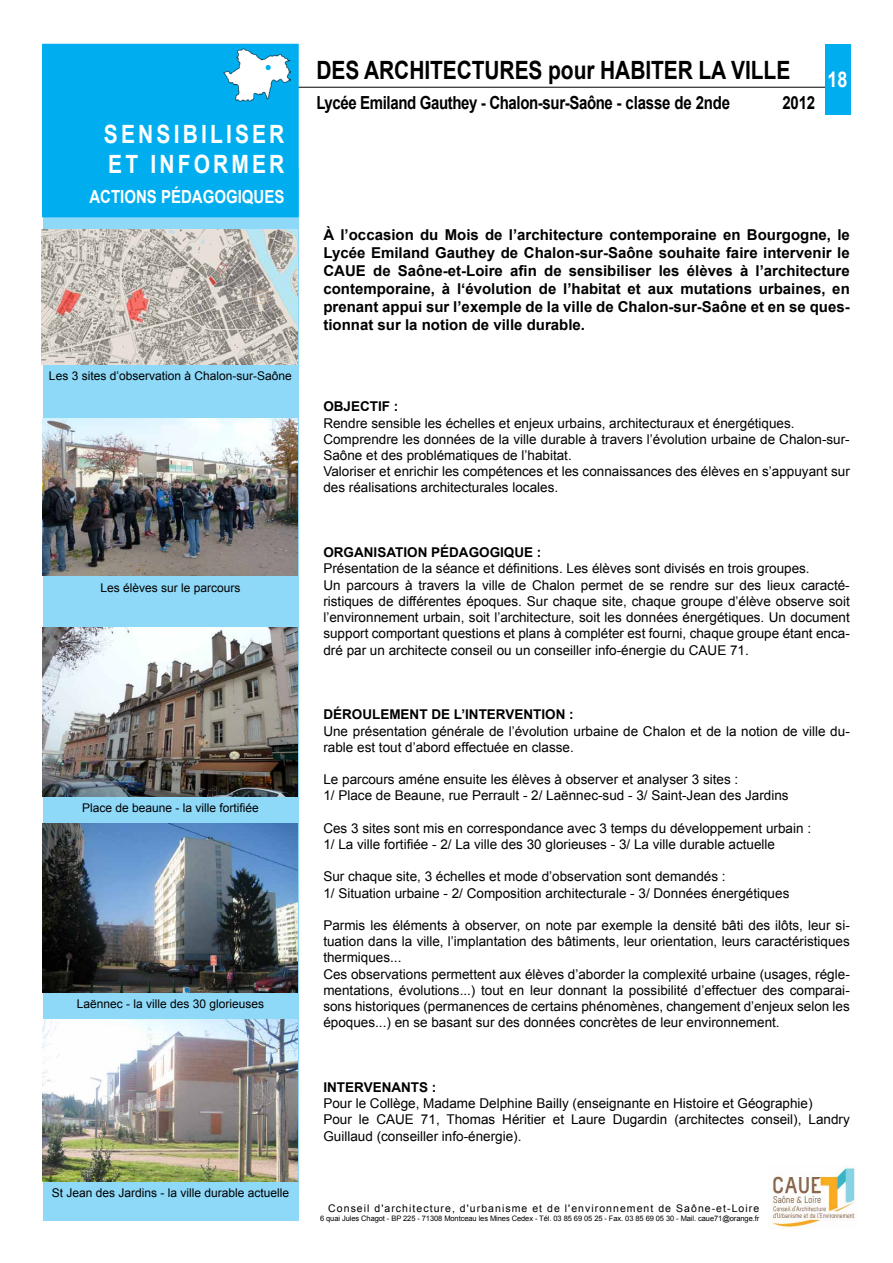
<style>
.page{position:relative;width:893px;height:1263px;background:#fff}
.page>*{position:absolute;margin:0;border:0;box-sizing:border-box;transform-origin:0 0}
.t1{font:700 25.2px "Arial";letter-spacing:-.005em;color:#000;scale:.83 1}
.t2{font:700 25.2px/30px "Arial";letter-spacing:.15em;color:#fff;scale:.83 1}
.t3{font:700 21.6px "Arial";color:#fff;scale:.83 1}
.t4{font:700 18px "Arial";letter-spacing:-.025em;color:#000;scale:.83 1}
.t5{font:700 18px "Arial";color:#fff;scale:.83 1}
.t6{font:700 15px/18px "Arial";color:#000;text-align:justify}
.t7{font:13.5px/16.2px "Arial";color:#000}
.t8{font:700 13.5px "Arial";color:#000}
.t9{font:12px "Arial";color:#000}
.t10{font:10.5px "Arial";letter-spacing:.1em;color:#000}
.t11{font:7.5px "Arial";letter-spacing:-.01em;color:#000}
</style>
<div class="page">
<div style="left:43px;top:169px;width:255px;height:1052px;background:#8ed8f8"></div>
<hr style="left:297px;top:87px;width:554px;height:1px;background:#000">
<div style="left:43px;top:45px;width:255px;height:172px;background:#00aeef"></div>
<div style="left:42px;top:44px;width:257px;height:173px;border:2px solid #00aeef"></div>
<img style="left:223px;top:47px;width:67px;height:55px">
<div style="left:825px;top:45px;width:26px;height:70px;background:#00aeef"></div>
<img style="left:768px;top:1166px;width:87px;height:63px">
<svg style="left:266px;top:65px;width:5px;height:5px"></svg>
<img style="left:42px;top:230px;width:255px;height:134px">
<img style="left:43px;top:418px;width:254px;height:157px">
<img style="left:43px;top:823px;width:254px;height:169px">
<img style="left:43px;top:1019px;width:254px;height:162px">
<img style="left:43px;top:628px;width:254px;height:168px">
<h1 class="t2" style="left:104px;top:120px;width:219px">SENSIBILISER<br>ET INFORMER</h1>
<h3 class="t5" style="left:89px;top:185px;width:38px">actions</h3>
<h3 class="t5" style="left:161px;top:185px;width:137px">pédagogiques</h3>
<p class="t9" style="left:49px;top:368px;width:244px">Les 3 sites d’observation à Chalon-sur-Saône</p>
<p class="t9" style="left:100px;top:580px;width:142px">Les élèves sur le parcours</p>
<p class="t9" style="left:82px;top:799px;width:178px">Place de beaune - la ville fortifiée</p>
<p class="t9" style="left:77px;top:995px;width:189px">Laënnec - la ville des 30 glorieuses</p>
<p class="t9" style="left:52px;top:1184px;width:239px">St Jean des Jardins - la ville durable actuelle</p>
<h1 class="t1" style="left:316px;top:54px;width:18px">Des</h1>
<h1 class="t1" style="left:364px;top:54px;width:181px">architectures</h1>
<h1 class="t1" style="left:548px;top:54px;width:115px">pour habiter</h1>
<h1 class="t1" style="left:698px;top:54px;width:71px">la ville</h1>
<h3 class="t4" style="left:316px;top:91px;width:500px">Lycée Emiland Gauthey - Chalon-sur-Saône - classe de 2nde</h3>
<h3 class="t4" style="left:782px;top:91px;width:41px">2012</h3>
<h2 class="t3" style="left:827px;top:65px;width:26px">18</h2>
<p class="t6" style="left:323px;top:227px;width:528px">À l’occasion du Mois de l’architecture contemporaine en Bourgogne, le Lycée Emiland Gauthey de Chalon-sur-Saône souhaite faire intervenir le CAUE de Saône-et-Loire afin de sensibiliser les élèves à l’architecture contemporaine, à l‘évolution de l’habitat et aux mutations urbaines, en prenant appui sur l’exemple de la ville de Chalon-sur-Saône et en se ques&shy;tionnat sur la notion de ville durable.</p>
<p class="t8" style="left:323px;top:398px;width:54px">Objectif</p>
<p class="t8" style="left:394px;top:398px;width:6px">:</p>
<p class="t7" style="left:323px;top:415px;width:528px">Rendre sensible les échelles et enjeux urbains, architecturaux et énergétiques.<br>Comprendre les données de la ville durable à travers l’évolution urbaine de Chalon-sur-Saône et des problématiques de l’habitat.<br>Valoriser et enrichir les compétences et les connaissances des élèves en s’appuyant sur des réalisations architecturales locales.</p>
<p class="t8" style="left:323px;top:544px;width:118px">ORGANISATION PÉDAG</p>
<p class="t8" style="left:479px;top:544px;width:64px">OGIQU E :</p>
<p class="t7" style="left:323px;top:561px;width:528px">Présentation de la séance et définitions. Les élèves sont divisés en trois groupes.<br>Un parcours à travers la ville de Chalon permet de se rendre sur des lieux caracté&shy;ristiques de différentes époques. Sur chaque site, chaque groupe d’élève observe soit l’environnement urbain, soit l’architecture, soit les données énergétiques. Un document support comportant questions et plans à compléter est fourni, chaque groupe étant enca&shy;dré par un architecte conseil ou un conseiller info-énergie du CAUE 71.</p>
<p class="t8" style="left:323px;top:706px;width:252px">DÉROULEMENT DE L’INTERVENTION :</p>
<p class="t7" style="left:323px;top:723px;width:528px">Une présentation générale de l’évolution urbaine de Chalon et de la notion de ville du&shy;rable est tout d’abord effectuée en classe.</p>
<p class="t7" style="left:323px;top:771px;width:467px">Le parcours améne ensuite les élèves à observer et analyser 3 sites :<br>1/ Place de Beaune, rue Perrault - 2/ Laënnec-sud - 3/ Saint-Jean des Jardins</p>
<p class="t7" style="left:323px;top:820px;width:489px">Ces 3 sites sont mis en correspondance avec 3 temps du développement urbain :<br>1/ La ville fortifiée - 2/ La ville des 30 glorieuses - 3/ La ville durable actuelle</p>
<p class="t7" style="left:323px;top:869px;width:467px">Sur chaque site, 3 échelles et mode d’observation sont demandés :<br>1/ Situation urbaine - 2/ Composition architecturale - 3/ Données énergétiques</p>
<p class="t7" style="left:323px;top:917px;width:528px">Parmis les éléments à observer, on note par exemple la densité bâti des ilôts, leur si&shy;tuation dans la ville, l’implantation des bâtiments, leur orientation, leurs caractéristiques thermiques...<br>Ces observations permettent aux élèves d’aborder la complexité urbaine (usages, régle&shy;mentations, évolutions...) tout en leur donnant la possibilité d’effectuer des comparai&shy;sons historiques (permanences de certains phénomènes, changement d’enjeux selon les époques...) en se basant sur des données concrètes de leur environnement.</p>
<p class="t8" style="left:323px;top:1078px;width:115px">INTERVENANTS :</p>
<p class="t7" style="left:323px;top:1095px;width:528px">Pour le Collège, Madame Delphine Bailly (enseignante en Histoire et Géographie)<br>Pour le CAUE 71, Thomas Héritier et Laure Dugardin (architectes conseil), Landry<br>Guillaud (conseiller info-énergie).</p>
<p class="t10" style="left:328px;top:1201px;width:432px">Conseil d'architecture, d'urbanisme et de l'environnement de Saône-et-Loire</p>
<p class="t11" style="left:320px;top:1213px;width:441px">6 quai Jules Chagot - BP 225 - 71308 Montceau les Mines Cedex - Tél. 03 85 69 05 25 - Fax. 03 85 69 05 30 - Mail. caue71@orange.fr</p>
</div>
